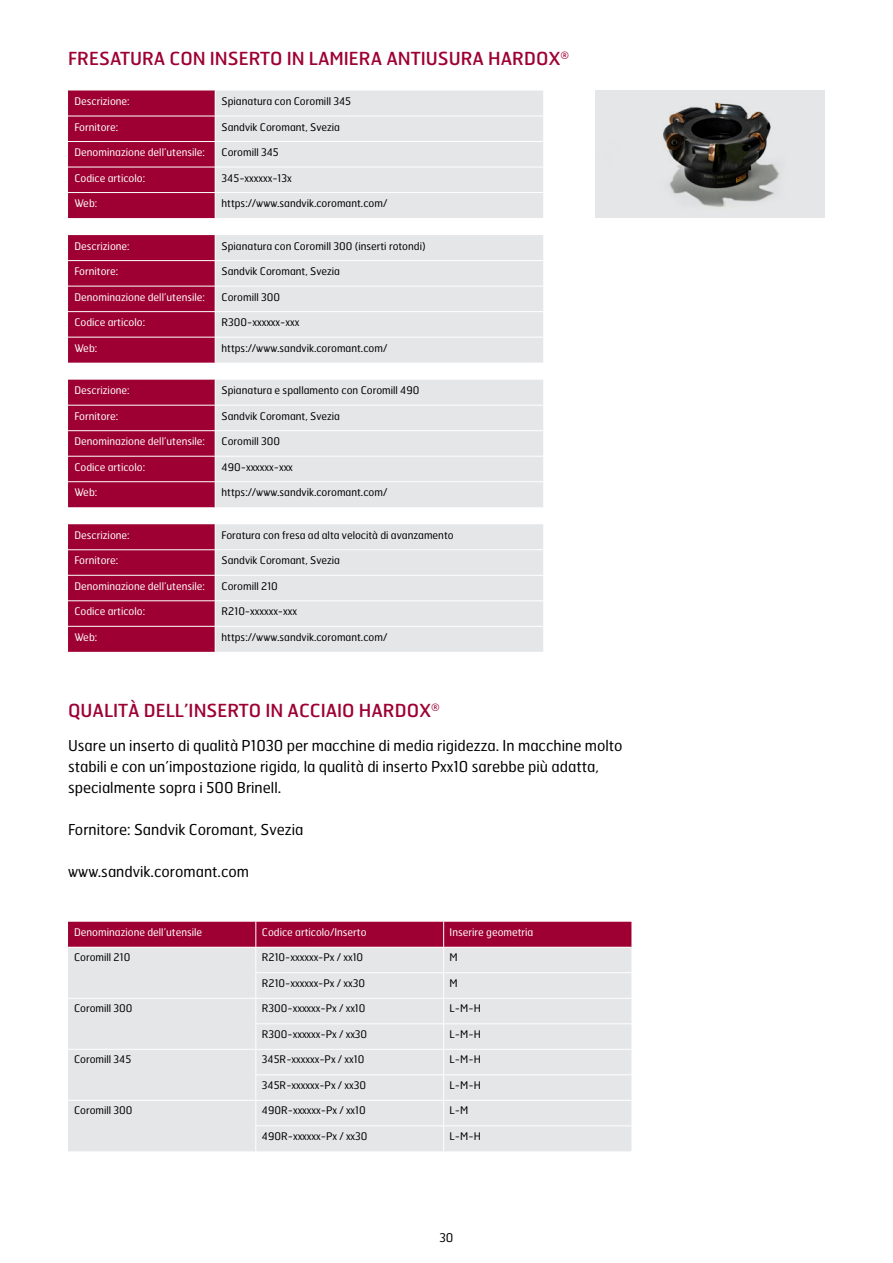
<style>
.page{position:relative;width:893px;height:1263px;background:#fff}
.page>*{position:absolute;margin:0;border:0;box-sizing:border-box;transform-origin:0 0}
.Body_Headline_12{font:18px "Hermes FB";color:#9e0034}
.Body_Copy_10{font:15px/21px "Hermes FB";color:#000}
.t1{font:12px "Hermes FB";color:#000}
.Body_L_White{font:10.5px "Hermes FB";color:#000}
.Body_L_White-2{font:10.5px "Hermes FB";color:#fff}
</style>
<div class="page">
<svg style="left:68px;top:90px;width:475px;height:128px;background:#d0a0b1"></svg>
<svg style="left:68px;top:235px;width:475px;height:128px;background:#d0a0b1"></svg>
<svg style="left:68px;top:380px;width:475px;height:127px;background:#d0a0b1"></svg>
<svg style="left:68px;top:524px;width:475px;height:128px;background:#d0a0b1"></svg>
<img style="left:595px;top:90px;width:229px;height:128px">
<svg style="left:68px;top:922px;width:563px;height:229px;background:#deced4"></svg>
<p class="Body_Headline_12" style="left:68px;top:47px;width:502px">FRESATURA CON INSERTO IN LAMIERA ANTIUSURA HARDOX<sup>®</sup></p>
<p class="Body_L_White-2" style="left:74px;top:95px;width:57px">Descrizione:</p>
<p class="Body_L_White" style="left:222px;top:95px;width:131px">Spianatura con Coromill 345</p>
<p class="Body_L_White-2" style="left:74px;top:120px;width:45px">Fornitore:</p>
<p class="Body_L_White" style="left:222px;top:120px;width:120px">Sandvik Coromant, Svezia</p>
<p class="Body_L_White-2" style="left:74px;top:146px;width:132px">Denominazione dell’utensile:</p>
<p class="Body_L_White" style="left:222px;top:146px;width:59px">Coromill 345</p>
<p class="Body_L_White-2" style="left:74px;top:171px;width:72px">Codice articolo:</p>
<p class="Body_L_White" style="left:222px;top:171px;width:72px">345-xxxxxx-13x</p>
<p class="Body_L_White-2" style="left:74px;top:197px;width:24px">Web:</p>
<p class="Body_L_White" style="left:222px;top:197px;width:167px">https://www.sandvik.coromant.com/</p>
<p class="Body_L_White-2" style="left:74px;top:239px;width:57px">Descrizione:</p>
<p class="Body_L_White" style="left:222px;top:239px;width:206px">Spianatura con Coromill 300 (inserti rotondi)</p>
<p class="Body_L_White-2" style="left:74px;top:265px;width:45px">Fornitore:</p>
<p class="Body_L_White" style="left:222px;top:265px;width:120px">Sandvik Coromant, Svezia</p>
<p class="Body_L_White-2" style="left:74px;top:290px;width:132px">Denominazione dell’utensile:</p>
<p class="Body_L_White" style="left:222px;top:290px;width:60px">Coromill 300</p>
<p class="Body_L_White-2" style="left:74px;top:316px;width:72px">Codice articolo:</p>
<p class="Body_L_White" style="left:222px;top:316px;width:79px">R300-xxxxxx-xxx</p>
<p class="Body_L_White-2" style="left:74px;top:341px;width:24px">Web:</p>
<p class="Body_L_White" style="left:222px;top:341px;width:167px">https://www.sandvik.coromant.com/</p>
<p class="Body_L_White-2" style="left:74px;top:384px;width:57px">Descrizione:</p>
<p class="Body_L_White" style="left:222px;top:384px;width:199px">Spianatura e spallamento con Coromill 490</p>
<p class="Body_L_White-2" style="left:74px;top:409px;width:45px">Fornitore:</p>
<p class="Body_L_White" style="left:222px;top:409px;width:120px">Sandvik Coromant, Svezia</p>
<p class="Body_L_White-2" style="left:74px;top:435px;width:132px">Denominazione dell’utensile:</p>
<p class="Body_L_White" style="left:222px;top:435px;width:60px">Coromill 300</p>
<p class="Body_L_White-2" style="left:74px;top:460px;width:72px">Codice articolo:</p>
<p class="Body_L_White" style="left:222px;top:460px;width:73px">490-xxxxxx-xxx</p>
<p class="Body_L_White-2" style="left:74px;top:486px;width:24px">Web:</p>
<p class="Body_L_White" style="left:222px;top:486px;width:167px">https://www.sandvik.coromant.com/</p>
<p class="Body_L_White-2" style="left:74px;top:528px;width:57px">Descrizione:</p>
<p class="Body_L_White" style="left:222px;top:528px;width:234px">Foratura con fresa ad alta velocità di avanzamento</p>
<p class="Body_L_White-2" style="left:74px;top:554px;width:45px">Fornitore:</p>
<p class="Body_L_White" style="left:222px;top:554px;width:120px">Sandvik Coromant, Svezia</p>
<p class="Body_L_White-2" style="left:74px;top:579px;width:132px">Denominazione dell’utensile:</p>
<p class="Body_L_White" style="left:222px;top:579px;width:58px">Coromill 210</p>
<p class="Body_L_White-2" style="left:74px;top:605px;width:72px">Codice articolo:</p>
<p class="Body_L_White" style="left:222px;top:605px;width:77px">R210-xxxxxx-xxx</p>
<p class="Body_L_White-2" style="left:74px;top:630px;width:24px">Web:</p>
<p class="Body_L_White" style="left:222px;top:630px;width:167px">https://www.sandvik.coromant.com/</p>
<p class="Body_Headline_12" style="left:68px;top:699px;width:373px">QUALITÀ DELL’INSERTO IN ACCIAIO HARDOX<sup>®</sup></p>
<p class="Body_Copy_10" style="left:68px;top:734px;width:556px">Usare un inserto di qualità P1030 per macchine di media rigidezza. In macchine molto stabili e con un’impostazione rigida, la qualità di inserto Pxx10 sarebbe più adatta, specialmente sopra i 500 Brinell.</p>
<p class="Body_Copy_10" style="left:68px;top:818px;width:237px">Fornitore: Sandvik Coromant, Svezia</p>
<p class="Body_Copy_10" style="left:68px;top:860px;width:183px">www.sandvik.coromant.com</p>
<p class="Body_L_White-2" style="left:74px;top:925px;width:130px">Denominazione dell’utensile</p>
<p class="Body_L_White-2" style="left:262px;top:925px;width:106px">Codice articolo/Inserto</p>
<p class="Body_L_White-2" style="left:450px;top:925px;width:85px">Inserire geometria</p>
<p class="Body_L_White" style="left:74px;top:951px;width:58px">Coromill 210</p>
<p class="Body_L_White" style="left:262px;top:951px;width:103px">R210-xxxxxx-Px / xx10</p>
<p class="Body_L_White" style="left:450px;top:951px;width:10px">M</p>
<p class="Body_L_White" style="left:262px;top:976px;width:105px">R210-xxxxxx-Px / xx30</p>
<p class="Body_L_White" style="left:450px;top:976px;width:10px">M</p>
<p class="Body_L_White" style="left:74px;top:1002px;width:60px">Coromill 300</p>
<p class="Body_L_White" style="left:262px;top:1002px;width:105px">R300-xxxxxx-Px / xx10</p>
<p class="Body_L_White" style="left:450px;top:1002px;width:33px">L-M-H</p>
<p class="Body_L_White" style="left:262px;top:1027px;width:107px">R300-xxxxxx-Px / xx30</p>
<p class="Body_L_White" style="left:450px;top:1027px;width:33px">L-M-H</p>
<p class="Body_L_White" style="left:74px;top:1053px;width:59px">Coromill 345</p>
<p class="Body_L_White" style="left:262px;top:1053px;width:104px">345R-xxxxxx-Px / xx10</p>
<p class="Body_L_White" style="left:450px;top:1053px;width:33px">L-M-H</p>
<p class="Body_L_White" style="left:262px;top:1078px;width:106px">345R-xxxxxx-Px / xx30</p>
<p class="Body_L_White" style="left:450px;top:1078px;width:33px">L-M-H</p>
<p class="Body_L_White" style="left:74px;top:1104px;width:60px">Coromill 300</p>
<p class="Body_L_White" style="left:262px;top:1104px;width:105px">490R-xxxxxx-Px / xx10</p>
<p class="Body_L_White" style="left:450px;top:1104px;width:20px">L-M</p>
<p class="Body_L_White" style="left:262px;top:1129px;width:107px">490R-xxxxxx-Px / xx30</p>
<p class="Body_L_White" style="left:450px;top:1129px;width:33px">L-M-H</p>
<p class="t1" style="left:439px;top:1230px;width:16px">30</p>
</div>
